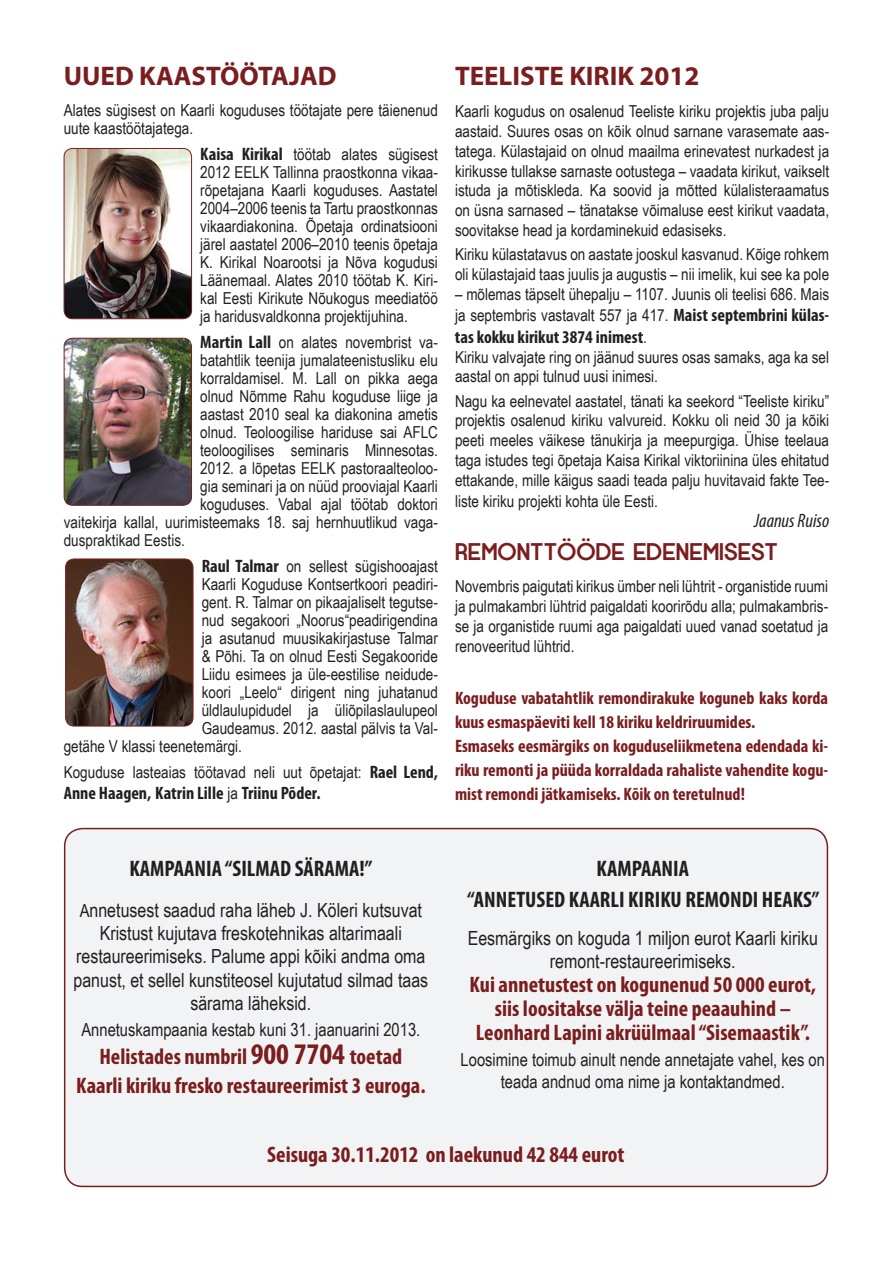
<style>
.page{position:relative;width:893px;height:1263px;background:#fff}
.page>*{position:absolute;margin:0;border:0;box-sizing:border-box;transform-origin:0 0}
.t1{font:700 27px "Myriad Pro";color:#7a1d1e}
.t2{font:700 24px "Opificio";color:#7a1d1e}
.t3{font:700 condensed 22.5px/24px "Myriad Pro";color:#7a1d1e;text-align:center}
.t4{font:700 condensed 22.5px/31.2px "Myriad Pro";color:#231f20;text-align:center}
.t5{font:19.5px/23.4px "Arial Narrow";color:#231f20;text-align:center}
.t6{font:italic condensed 19.5px "Myriad Pro";color:#231f20}
.t7{font:700 condensed 18px/24px "Myriad Pro";color:#7a1d1e}
.t8{font:18px/21.6px "Arial Narrow";color:#231f20;text-align:center}
.t9{font:700 condensed 18px "Myriad Pro";color:#231f20}
.t10{font:16.5px/19.8px "Arial Narrow";color:#231f20;text-align:justify}
.s1{font-family:"Myriad Pro";font-weight:700;font-stretch:condensed;font-size:18px}
.s2{font-family:"Arial Narrow";font-weight:400;font-stretch:normal;font-size:16.5px}
.s3{font-size:18px}
.s4{font-size:30px}
</style>
<div class="page">
<img style="left:64px;top:148px;width:128px;height:171px">
<div style="left:64px;top:148px;width:128px;height:171px;border:1px solid #7a1d1e;border-radius:9px"></div>
<img style="left:64px;top:338px;width:128px;height:167px">
<div style="left:64px;top:338px;width:128px;height:167px;border:1px solid #7a1d1e;border-radius:9px"></div>
<img style="left:66px;top:559px;width:127px;height:167px">
<div style="left:65px;top:559px;width:128px;height:167px;border:1px solid #7a1d1e;border-radius:9px"></div>
<div style="left:65px;top:828px;width:762px;height:358px;background:#f2f3f4;border-radius:18px"></div>
<div style="left:64px;top:828px;width:764px;height:359px;border:2px solid #7a1d1e;border-radius:18px"></div>
<h1 class="t1" style="left:64px;top:59px;width:274px">UUED KAASTÖÖTAJAD</h1>
<p class="t10" style="left:64px;top:101px;width:376px;line-height:18px">Alates sügisest on Kaarli koguduses töötajate pere täienenud uute kaastöötajatega.</p>
<p class="t10" style="left:200px;top:145px;width:239px;line-height:18px"><span class="s1">Kaisa Kirikal</span> töötab alates sügisest 2012 EELK Tallinna praostkonna vikaa&shy;rõpetajana Kaarli koguduses. Aastatel 2004–2006 teenis ta Tartu praostkonnas vikaardiakonina. Õpetaja ordinatsiooni järel aastatel 2006–2010 teenis õpetaja K. Kirikal Noarootsi ja Nõva kogudusi Läänemaal. Alates 2010 töötab K. Kiri&shy;kal Eesti Kirikute Nõukogus meediatöö ja haridusvaldkonna projektijuhina.</p>
<p class="t10" style="left:200px;top:331px;width:239px"><span class="s1">Martin Lall</span> on alates novembrist va-</p>
<p class="t10" style="left:200px;top:349px;width:239px">batahtlik teenija jumalateenistusliku elu</p>
<p class="t10" style="left:200px;top:367px;width:239px">korraldamisel. M. Lall on pikka aega</p>
<p class="t10" style="left:200px;top:385px;width:239px">olnud Nõmme Rahu koguduse liige ja</p>
<p class="t10" style="left:200px;top:403px;width:239px">aastast 2010 seal ka diakonina ametis</p>
<p class="t10" style="left:200px;top:421px;width:239px">olnud. Teoloogilise hariduse sai AFLC</p>
<p class="t10" style="left:200px;top:439px;width:239px">teoloogilises seminaris Minnesotas.</p>
<p class="t10" style="left:200px;top:458px;width:239px">2012. a lõpetas EELK pastoraalteoloo-</p>
<p class="t10" style="left:200px;top:476px;width:239px">gia seminari ja on nüüd prooviajal Kaarli</p>
<p class="t10" style="left:200px;top:494px;width:239px">koguduses. Vabal ajal töötab doktori</p>
<p class="t10" style="left:64px;top:512px;width:376px">vaitekirja kallal, uurimisteemaks 18. saj hernhuutlikud vaga-</p>
<p class="t10" style="left:64px;top:530px;width:123px">duspraktikad Eestis.</p>
<p class="t10" style="left:202px;top:555px;width:238px"><span class="s1">Raul Talmar</span> on sellest sügishooajast</p>
<p class="t10" style="left:202px;top:573px;width:238px">Kaarli Koguduse Kontsertkoori peadiri-</p>
<p class="t10" style="left:202px;top:591px;width:238px">gent. R. Talmar on pikaajaliselt tegutse-</p>
<p class="t10" style="left:202px;top:609px;width:238px">nud segakoori „Noorus“peadirigendina</p>
<p class="t10" style="left:202px;top:627px;width:238px">ja asutanud muusikakirjastuse Talmar</p>
<p class="t10" style="left:202px;top:645px;width:238px">&amp; Põhi. Ta on olnud Eesti Segakooride</p>
<p class="t10" style="left:202px;top:663px;width:238px">Liidu esimees ja üle-eestilise neidude-</p>
<p class="t10" style="left:202px;top:681px;width:238px">koori „Leelo“ dirigent ning juhatanud</p>
<p class="t10" style="left:202px;top:699px;width:238px">üldlaulupidudel ja üliõpilaslaulupeol</p>
<p class="t10" style="left:202px;top:717px;width:238px">Gaudeamus. 2012. aastal pälvis ta Val-</p>
<p class="t10" style="left:64px;top:735px;width:180px">getähe V klassi teenetemärgi.</p>
<p class="t10" style="left:64px;top:761px;width:376px">Koguduse lasteaias töötavad neli uut õpetajat: <span class="s1">Rael Lend,</span></p>
<p class="t9" style="left:64px;top:782px;width:258px">Anne Haagen, Katrin Lille <span class="s2">ja</span> Triinu Põder.</p>
<h1 class="t1" style="left:455px;top:59px;width:246px">TEELISTE KIRIK 2012</h1>
<p class="t10" style="left:455px;top:101px;width:376px">Kaarli kogudus on osalenud Teeliste kiriku projektis juba palju aastaid. Suures osas on kõik olnud sarnane varasemate aas&shy;tatega. Külastajaid on olnud maailma erinevatest nurkadest ja kirikusse tullakse sarnaste ootustega – vaadata kirikut, vaikselt istuda ja mõtiskleda. Ka soovid ja mõtted külalisteraamatus on üsna sarnased – tänatakse võimaluse eest kirikut vaadata, soovitakse head ja kordaminekuid edasiseks.</p>
<p class="t10" style="left:455px;top:244px;width:376px">Kiriku külastatavus on aastate jooskul kasvanud. Kõige rohkem oli külastajaid taas juulis ja augustis – nii imelik, kui see ka pole</p>
<p class="t10" style="left:455px;top:282px;width:376px;line-height:21.6px">– mõlemas täpselt ühepalju – 1107. Juunis oli teelisi 686. Mais ja septembris vastavalt 557 ja 417. <span class="s1">Maist septembrini külas-</span></p>
<p class="t9" style="left:455px;top:326px;width:194px">tas kokku kirikut 3874 inimest<span class="s2">.</span></p>
<p class="t10" style="left:455px;top:346px;width:376px">Kiriku valvajate ring on jäänud suures osas samaks, aga ka sel aastal on appi tulnud uusi inimesi.</p>
<p class="t10" style="left:455px;top:390px;width:376px">Nagu ka eelnevatel aastatel, tänati ka seekord “Teeliste kiriku” projektis osalenud kiriku valvureid. Kokku oli neid 30 ja kõiki peeti meeles väikese tänukirja ja meepurgiga. Ühise teelaua taga istudes tegi õpetaja Kaisa Kirikal viktoriinina üles ehitatud ettakande, mille käigus saadi teada palju huvitavaid fakte Tee-</p>
<p class="t10" style="left:455px;top:491px;width:205px">liste kiriku projekti kohta üle Eesti.</p>
<p class="t6" style="left:754px;top:508px;width:76px">Jaanus Ruiso</p>
<h2 class="t2" style="left:455px;top:537px;width:324px">REMONTTÖÖDE EDENEMISEST</h2>
<p class="t10" style="left:455px;top:576px;width:375px">Novembris paigutati kirikus ümber neli lühtrit - organistide ruumi ja pulmakambri lühtrid paigaldati koorirõdu alla; pulmakambris&shy;se ja organistide ruumi aga paigaldati uued vanad soetatud ja renoveeritud lühtrid.</p>
<p class="t7" style="left:455px;top:686px;width:375px">Koguduse vabatahtlik remondirakuke koguneb kaks korda kuus esmaspäeviti kell 18 kiriku keldriruumides.<br>Esmaseks eesmärgiks on koguduseliikmetena edendada ki&shy;riku remonti ja püüda korraldada rahaliste vahendite kogu&shy;mist remondi jätkamiseks. Kõik on teretulnud!</p>
<h3 class="t4" style="left:129px;top:852px;width:244px">KAMPAANIA “SILMAD SÄRAMA!”</h3>
<p class="t5" style="left:73px;top:897px;width:356px"><span class="s3">A</span>nnetusest saadud raha läheb J. Köleri kutsuvat Kristust kujutava freskotehnikas altarimaali restaureerimiseks. Palume appi kõiki andma oma panust, et sellel kunstiteosel kujutatud silmad taas särama läheksid.</p>
<p class="t8" style="left:81px;top:1018px;width:340px">Annetuskampaania kestab kuni 31. jaanuarini 2013.</p>
<h3 class="t3" style="left:76px;top:1042px;width:351px;line-height:28.2px">Helistades numbril <span class="s4">900 7704</span> toetad<br>Kaarli kiriku fresko restaureerimist 3 euroga.</h3>
<h3 class="t4" style="left:467px;top:852px;width:354px">KAMPAANIA<br>“ANNETUSED KAARLI KIRIKU REMONDI HEAKS”</h3>
<p class="t5" style="left:468px;top:925px;width:352px">Eesmärgiks on koguda 1 miljon eurot Kaarli kiriku remont-restaureerimiseks.</p>
<h3 class="t3" style="left:470px;top:972px;width:348px">Kui annetustest on kogunenud 50 000 eurot, siis loositakse välja teine peaauhind –<br>Leonhard Lapini akrüülmaal “Sisemaastik”.</h3>
<p class="t8" style="left:461px;top:1048px;width:366px">Loosimine toimub ainult nende annetajate vahel, kes on teada andnud oma nime ja kontaktandmed.</p>
<h3 class="t3" style="left:267px;top:1142px;width:359px">Seisuga 30.11.2012 on laekunud 42 844 eurot</h3>
</div>
